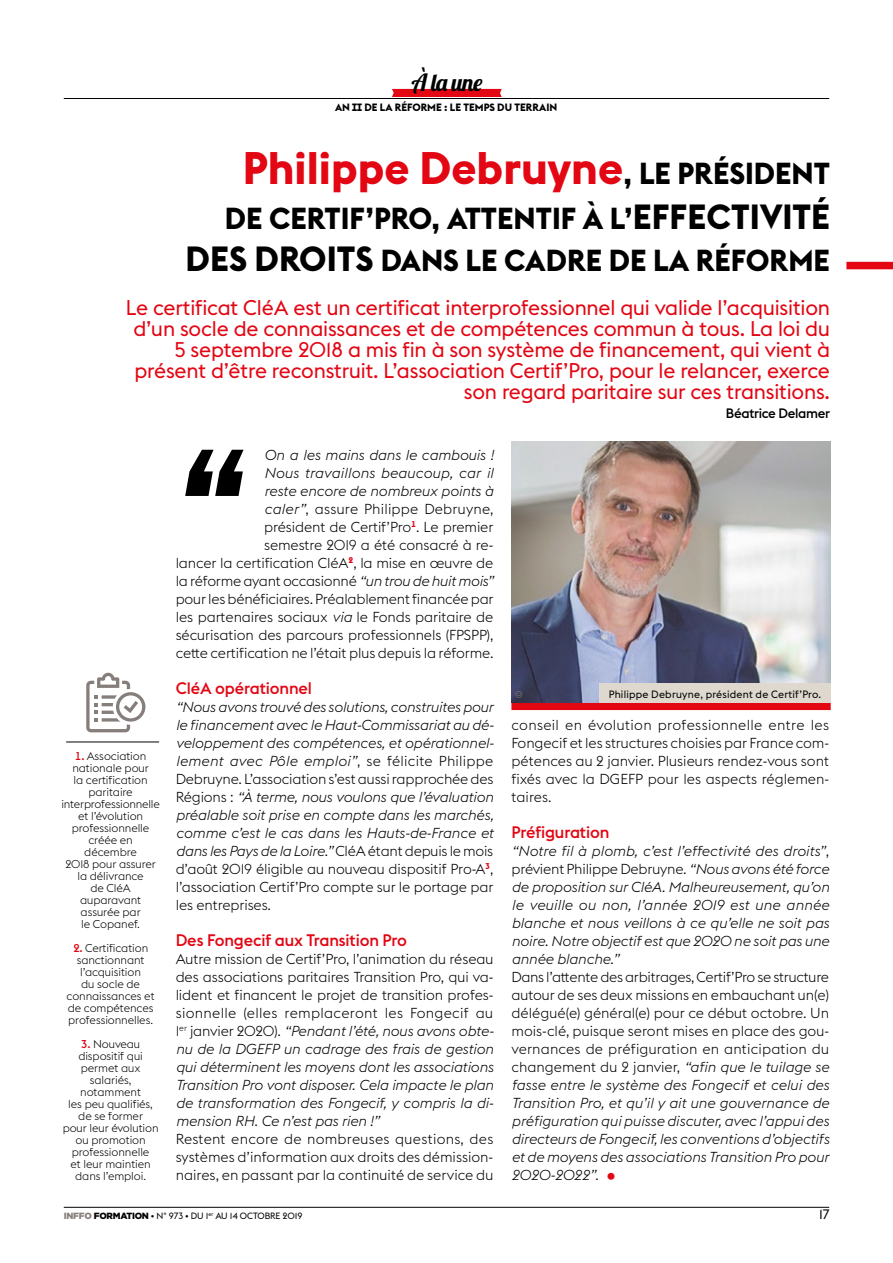
<style>
.page{position:relative;width:893px;height:1263px;background:#fff}
.page>*{position:absolute;margin:0;border:0;box-sizing:border-box;transform-origin:0 0}
.t1{font:italic 700 141px "Euclid Flex";color:#000;scale:.95 1}
.t2{font:700 45px "Euclid Flex";color:#e30613}
.t3{font:700 30px/42px "Euclid Flex";color:#000;text-align:right}
.t4{font:23.7px "Lobster 1.4";color:#000}
.t5{font:21px/21px "Euclid Flex";letter-spacing:-.01em;color:#e30613;text-align:right}
.t6{font:500 16.5px "Euclid Flex";letter-spacing:-.01em;color:#e30613}
.t7{font:italic 300 14.25px/18px "Euclid Flex";letter-spacing:-.01em;color:#000;text-align:justify}
.t8{font:300 14.25px/18px "Euclid Flex";letter-spacing:-.01em;color:#000;text-align:justify}
.t9{font:500 13.5px "Euclid Flex";letter-spacing:-.025em;color:#000}
.t10{font:13.5px "Euclid Flex";color:#000}
.t11{font:300 11.25px/12px "Euclid Flex";letter-spacing:-.01em;color:#000;text-align:center}
.t12{font:10.5px "Euclid Flex";letter-spacing:.02em;color:#000}
.t13{font:700 10.5px "Euclid Flex";color:#000}
.t14{font:9px "Euclid Flex";letter-spacing:-.01em;color:#000}
.t15{font:300 9px "Helvetica";color:#867e7a}
.s1{font-size:30px;color:#000}
.s2{font-size:34.5px}
.s3{font-weight:500;color:#e30613}
.s4{font-style:italic}
.s5{font-style:normal}
.s6{font-style:normal;font-size:25.5px;color:#e30613}
.s7{font-family:"Gotham";font-weight:900;color:#867e7a}
.s8{font-family:"Gotham";font-weight:900}
</style>
<div class="page">
<svg style="left:392px;top:89px;width:110px;height:8px"></svg>
<hr style="left:64px;top:98px;width:765px;height:1px;background:#000">
<hr style="left:64px;top:1207px;width:765px;height:1px;background:#000">
<div style="left:846px;top:262px;width:47px;height:7px;background:#e30613"></div>
<div style="left:511px;top:702px;width:320px;height:8px;background:#e30613"></div>
<img style="left:511px;top:442px;width:320px;height:260px">
<div style="left:599px;top:683px;width:232px;height:19px;background:#ded8ce"></div>
<hr style="left:66px;top:742px;width:93px;height:1px;background:#000">
<svg style="left:86px;top:673px;width:59px;height:59px"></svg>
<h3 class="t4" style="left:411px;top:67px;width:73px">À la une</h3>
<p class="t13" style="left:335px;top:102px;width:224px">AN II DE LA RÉFORME : LE TEMPS DU TERRAIN</p>
<h2 class="t2" style="left:243px;top:142px;width:589px">Philippe Debruyne<span class="s1">, LE PRÉSIDENT</span></h2>
<h3 class="t3" style="left:186px;top:197px;width:646px">DE CERTIF’PRO, ATTENTIF À L’<span class="s2">EFFECTIVITÉ<br>DES DROITS</span> DANS LE CADRE DE LA RÉFORME</h3>
<p class="t5" style="left:126px;top:297px;width:706px">Le certificat CléA est un certificat interprofessionnel qui valide l’acquisition d’un socle de connaissances et de compétences commun à tous. La loi du 5 septembre 2018 a mis fin à son système de financement, qui vient à présent d’être reconstruit. L’association Certif’Pro, pour le relancer, exerce son regard paritaire sur ces transitions.</p>
<p class="t9" style="left:726px;top:406px;width:106px">Béatrice Delamer</p>
<p class="t11" style="left:61px;top:750px;width:100px"><span class="s3">1.</span> Association nationale pour<br>la certification paritaire interprofessionnelle et l’évolution professionnelle créée en décembre<br>2018 pour assurer la délivrance<br>de CléA auparavant assurée par<br>le Copanef.</p>
<p class="t11" style="left:67px;top:942px;width:90px"><span class="s3">2.</span> Certification sanctionnant l’acquisition<br>du socle de connaissances et de compétences professionnelles.</p>
<p class="t11" style="left:63px;top:1038px;width:97px"><span class="s3">3.</span> Nouveau dispositif qui permet aux salariés, notamment<br>les peu qualifiés, de se former<br>pour leur évolution ou promotion professionnelle<br>et leur maintien dans l’emploi.</p>
<p class="t8" style="left:176px;top:446px;width:319px;text-align:right"><span class="s4">On a les mains dans le cambouis !<br>Nous travaillons beaucoup, car il<br>reste encore de nombreux points à<br>caler”</span>, assure Philippe Debruyne,<br>président de Certif’Pro<sup>1</sup>. Le premier<br>semestre 2019 a été consacré à re-<br>lancer la certification CléA<sup>2</sup>, la mise en œuvre de la réforme ayant occasionné <span class="s4">“un trou de huit mois” </span>pour les bénéficiaires. Préalablement financée par les partenaires sociaux <span class="s4">via</span> le Fonds paritaire de sécurisation des parcours professionnels (FPSPP), cette certification ne l’était plus depuis la réforme.</p>
<p class="t6" style="left:176px;top:678px;width:138px">CléA opérationnel</p>
<p class="t7" style="left:176px;top:698px;width:319px">“Nous avons trouvé des solutions, construites pour le financement avec le Haut-Commissariat au dé&shy;veloppement des compétences, et opérationnel&shy;lement avec Pôle emploi”<span class="s5">, se félicite Philippe Debruyne. L’association s’est aussi rapprochée des Régions :</span> “À terme, nous voulons que l’évaluation préalable soit prise en compte dans les marchés, comme c’est le cas dans les Hauts-de-France et dans les Pays de la Loire.” <span class="s5">CléA étant depuis le mois d’août 2019 éligible au nouveau dispositif Pro-A</span><sup>3</sup><span class="s5">, l’association Certif’Pro compte sur le portage par les entreprises.</span></p>
<p class="t6" style="left:176px;top:930px;width:233px">Des Fongecif aux Transition Pro</p>
<p class="t8" style="left:176px;top:950px;width:319px;text-align:left">Autre mission de Certif’Pro, l’animation du réseau des associations paritaires Transition Pro, qui va&shy;lident et financent le projet de transition profes&shy;sionnelle (elles remplaceront les Fongecif au 1<sup>er</sup> janvier 2020). <span class="s4">“Pendant l’été, nous avons obte&shy;nu de la DGEFP un cadrage des frais de gestion qui déterminent les moyens dont les associations Transition Pro vont disposer. Cela impacte le plan de transformation des Fongecif, y compris la di&shy;mension RH</span>. <span class="s4">Ce n’est pas rien !”<br></span>Restent encore de nombreuses questions, des systèmes d’information aux droits des démission&shy;naires, en passant par la continuité de service du</p>
<h1 class="t1" style="left:167px;top:419px;width:130px">“</h1>
<p class="t15" style="left:511px;top:698px;width:9px;rotate:-90deg">©</p>
<p class="t12" style="left:609px;top:688px;width:214px">Philippe Debruyne, président de Certif’Pro.</p>
<p class="t8" style="left:511px;top:716px;width:319px">conseil en évolution professionnelle entre les Fongecif et les structures choisies par France com&shy;pétences au 2 janvier. Plusieurs rendez-vous sont fixés avec la DGEFP pour les aspects réglemen&shy;taires.</p>
<p class="t6" style="left:511px;top:822px;width:99px">Préfiguration</p>
<p class="t7" style="left:511px;top:842px;width:319px">“Notre fil à plomb, c’est l’effectivité des droits”<span class="s5">, prévient Philippe Debruyne.</span> “Nous avons été force de proposition sur CléA. Malheureusement, qu’on le veuille ou non, l’année 2019 est une année blanche et nous veillons à ce qu’elle ne soit pas noire. Notre objectif est que 2020 ne soit pas une année blanche.”</p>
<p class="t7" style="left:511px;top:968px;width:319px"><span class="s5">Dans l’attente des arbitrages, Certif’Pro se structure autour de ses deux missions en embauchant un(e) délégué(e) général(e) pour ce début octobre. Un mois-clé, puisque seront mises en place des gou&shy;vernances de préfiguration en anticipation du changement du 2 janvier,</span> “afin que le tuilage se fasse entre le système des Fongecif et celui des Transition Pro, et qu’il y ait une gouvernance de préfiguration qui puisse discuter, avec l’appui des directeurs de Fongecif, les conventions d’objectifs et de moyens des associations Transition Pro pour 2020-2022”. <span class="s6">•</span></p>
<p class="t14" style="left:64px;top:1210px;width:240px"><span class="s7">INFFO</span> <span class="s8">FORMATION</span> • N° 973 • DU 1<sup>er</sup> AU 14 OCTOBRE 2019</p>
<p class="t10" style="left:819px;top:1207px;width:12px">17</p>
</div>
